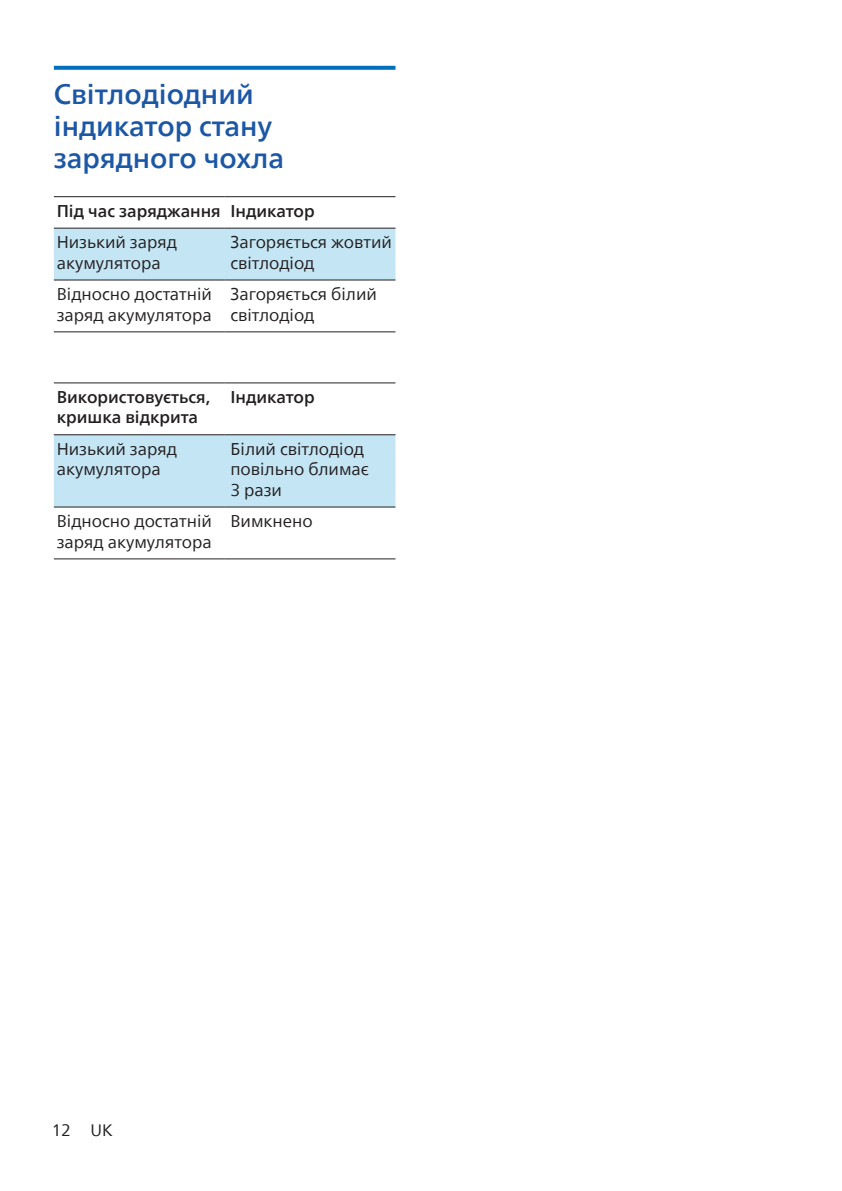
<style>
.page{position:relative;width:842px;height:1191px;background:#fff}
.page>*{position:absolute;margin:0;border:0;box-sizing:border-box;transform-origin:0 0}
.heading2{font:500 28px/32px "Neue Frutiger World";color:#1c57a5}
.Body_Text{font:17px/20.4px "Neue Frutiger World";color:#231f20}
.Body_Text-2{font:500 17px/20.4px "Neue Frutiger World";color:#231f20}
.t1{font:16.4px "Neue Frutiger World";color:#231f20}
</style>
<div class="page">
<svg style="left:54px;top:66px;width:341px;height:4px"></svg>
<svg style="left:54px;top:229px;width:341px;height:277px"></svg>
<svg style="left:54px;top:507px;width:341px;height:1px"></svg>
<hr style="left:54px;top:196px;width:171px;height:1px;background:#231f20">
<hr style="left:225px;top:196px;width:170px;height:1px;background:#231f20">
<hr style="left:54px;top:228px;width:171px;height:1px;background:#231f20">
<hr style="left:225px;top:228px;width:170px;height:1px;background:#231f20">
<hr style="left:54px;top:279px;width:171px;height:1px;background:#231f20">
<hr style="left:225px;top:279px;width:170px;height:1px;background:#231f20">
<hr style="left:54px;top:331px;width:171px;height:1px;background:#231f20">
<hr style="left:225px;top:331px;width:170px;height:1px;background:#231f20">
<hr style="left:54px;top:382px;width:171px;height:1px;background:#231f20">
<hr style="left:225px;top:382px;width:170px;height:1px;background:#231f20">
<hr style="left:54px;top:434px;width:171px;height:1px;background:#231f20">
<hr style="left:225px;top:434px;width:170px;height:1px;background:#231f20">
<hr style="left:54px;top:506px;width:171px;height:1px;background:#231f20">
<hr style="left:225px;top:506px;width:170px;height:1px;background:#231f20">
<hr style="left:54px;top:558px;width:171px;height:1px;background:#231f20">
<hr style="left:225px;top:558px;width:170px;height:1px;background:#231f20">
<p class="heading2" style="left:54px;top:78px;width:232px">Світлодіодний індикатор стану зарядного чохла</p>
<p class="Body_Text-2" style="left:57px;top:201px;width:166px">Під час заряджання</p>
<p class="Body_Text-2" style="left:230px;top:201px;width:86px">Індикатор</p>
<p class="Body_Text" style="left:57px;top:232px;width:122px">Низький заряд акумулятора</p>
<p class="Body_Text" style="left:230px;top:232px;width:163px">Загоряється жовтий світлодіод</p>
<p class="Body_Text" style="left:57px;top:284px;width:157px">Відносно достатній заряд акумулятора</p>
<p class="Body_Text" style="left:230px;top:284px;width:148px">Загоряється білий світлодіод</p>
<p class="Body_Text-2" style="left:57px;top:387px;width:155px">Використовується, кришка відкрита</p>
<p class="Body_Text-2" style="left:230px;top:387px;width:86px">Індикатор</p>
<p class="Body_Text" style="left:57px;top:439px;width:122px">Низький заряд акумулятора</p>
<p class="Body_Text" style="left:230px;top:439px;width:140px">Білий світлодіод повільно блимає<br>3 рази</p>
<p class="Body_Text" style="left:57px;top:511px;width:157px">Відносно достатній заряд акумулятора</p>
<p class="Body_Text" style="left:230px;top:511px;width:84px">Вимкнено</p>
<p class="t1" style="left:52px;top:1117px;width:63px">12 UK</p>
</div>
